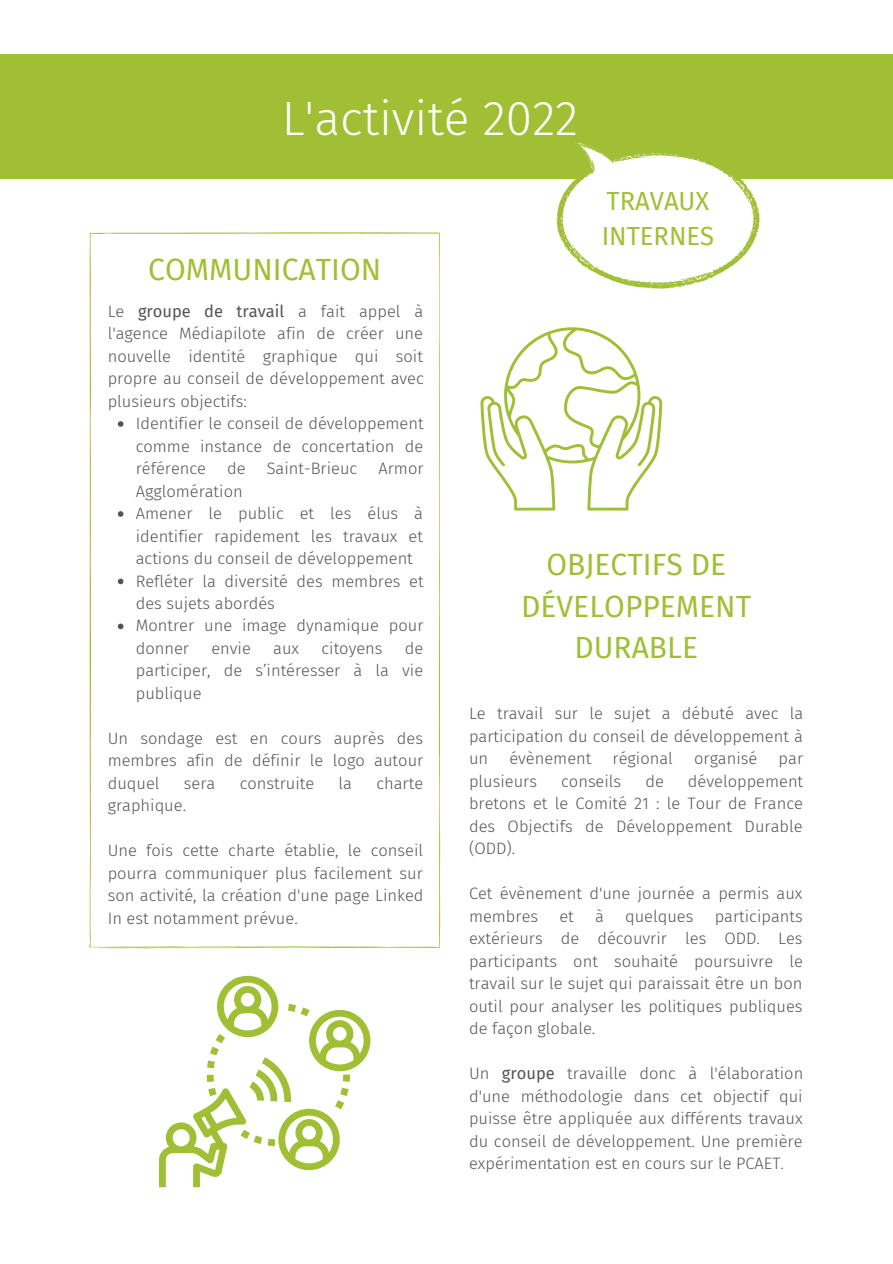
<style>
.page{position:relative;width:893px;height:1264px;background:#fff}
.page>*{position:absolute;margin:0;border:0;box-sizing:border-box;transform-origin:0 0}
.t1{font:300 48px "Fira Sans";color:#fff}
.t2{font:30px/41.5px "Fira Sans";color:#a0bf34;text-align:center}
.t3{font:25.5px/35.1px "Fira Sans";color:#a0bf34}
.t4{font:300 16.5px/22.5px "Fira Sans";color:#545454;text-align:justify}
.s1{font-weight:400}
</style>
<div class="page">
<svg style="left:89px;top:232px;width:351px;height:716px"></svg>
<div style="left:0;top:54px;width:892px;height:125px;background:#a0bf34"></div>
<svg style="left:556px;top:142px;width:203px;height:147px"></svg>
<svg style="left:480px;top:327px;width:182px;height:183px"></svg>
<svg style="left:159px;top:975px;width:211px;height:212px"></svg>
<svg style="left:118px;top:421px;width:5px;height:6px"></svg>
<svg style="left:118px;top:511px;width:5px;height:6px"></svg>
<svg style="left:118px;top:578px;width:5px;height:6px"></svg>
<svg style="left:118px;top:623px;width:5px;height:6px"></svg>
<p class="t1" style="left:282px;top:90px;width:298px">L'activité 2022</p>
<p class="t2" style="left:148px;top:249px;width:234px">COMMUNICATION</p>
<p class="t4" style="left:108px;top:300px;width:317px">Le <span class="s1">groupe de travail</span> a fait appel à l'agence Médiapilote afin de créer une nouvelle identité graphique qui soit propre au conseil de développement avec plusieurs objectifs:</p>
<p class="t3" style="left:601px;top:184px;width:114px">TRAVAUX<br>INTERNES</p>
<p class="t4" style="left:136px;top:412px;width:289px">Identifier le conseil de développement comme instance de concertation de référence</p>
<p class="t4" style="left:227px;top:457px;width:20px">de</p>
<p class="t4" style="left:267px;top:457px;width:92px">Saint-Brieuc</p>
<p class="t4" style="left:378px;top:457px;width:47px">Armor</p>
<p class="t4" style="left:136px;top:480px;width:108px">Agglomération</p>
<p class="t4" style="left:136px;top:502px;width:289px">Amener le public et les élus à identifier rapidement les travaux et actions du conseil de développement</p>
<p class="t4" style="left:136px;top:569px;width:289px">Refléter la diversité des membres et des sujets abordés</p>
<p class="t4" style="left:136px;top:614px;width:289px">Montrer une image dynamique pour donner</p>
<p class="t4" style="left:211px;top:637px;width:41px">envie</p>
<p class="t4" style="left:273px;top:637px;width:27px">aux</p>
<p class="t4" style="left:321px;top:637px;width:63px">citoyens</p>
<p class="t4" style="left:136px;top:637px;width:289px;text-indent:269px">de participer, de s’intéresser à la vie publique</p>
<p class="t4" style="left:108px;top:727px;width:317px">Un sondage est en cours auprès des membres afin de définir le logo autour duquel</p>
<p class="t4" style="left:184px;top:772px;width:33px">sera</p>
<p class="t4" style="left:240px;top:772px;width:76px">construite</p>
<p class="t4" style="left:338px;top:772px;width:15px">la</p>
<p class="t4" style="left:376px;top:772px;width:48px">charte</p>
<p class="t4" style="left:108px;top:794px;width:80px">graphique.</p>
<p class="t4" style="left:108px;top:839px;width:317px">Une fois cette charte établie, le conseil pourra communiquer plus facilement sur son activité, la création d'une page Linked In est notamment prévue.</p>
<p class="t2" style="left:521px;top:544px;width:231px">OBJECTIFS DE<br>DÉVELOPPEMENT<br>DURABLE</p>
<p class="t4" style="left:469px;top:702px;width:336px">Le travail sur le sujet a débuté avec la participation du conseil de développement à un</p>
<p class="t4" style="left:509px;top:747px;width:84px">évènement</p>
<p class="t4" style="left:612px;top:747px;width:62px">régional</p>
<p class="t4" style="left:694px;top:747px;width:65px">organisé</p>
<p class="t4" style="left:778px;top:747px;width:26px">par</p>
<p class="t4" style="left:469px;top:770px;width:70px">plusieurs</p>
<p class="t4" style="left:561px;top:770px;width:62px">conseils</p>
<p class="t4" style="left:645px;top:770px;width:20px">de</p>
<p class="t4" style="left:469px;top:770px;width:336px;text-indent:219px">développement bretons et le Comité 21 : le Tour de France des Objectifs de Développement Durable (ODD).</p>
<p class="t4" style="left:469px;top:882px;width:335px">Cet évènement d'une journée a permis aux membres</p>
<p class="t4" style="left:559px;top:905px;width:16px">et</p>
<p class="t4" style="left:595px;top:905px;width:10px">à</p>
<p class="t4" style="left:625px;top:905px;width:70px">quelques</p>
<p class="t4" style="left:469px;top:905px;width:335px;text-indent:245px">participants extérieurs de découvrir les ODD. Les participants ont souhaité poursuivre le travail sur le sujet qui paraissait être un bon outil pour analyser les politiques publiques de façon globale.</p>
<p class="t4" style="left:469px;top:1062px;width:336px">Un <span class="s1">groupe</span> travaille donc à l'élaboration d'une méthodologie dans cet objectif qui puisse être appliquée aux différents travaux du conseil de développement. Une première expérimentation est en cours sur le PCAET.</p>
</div>
